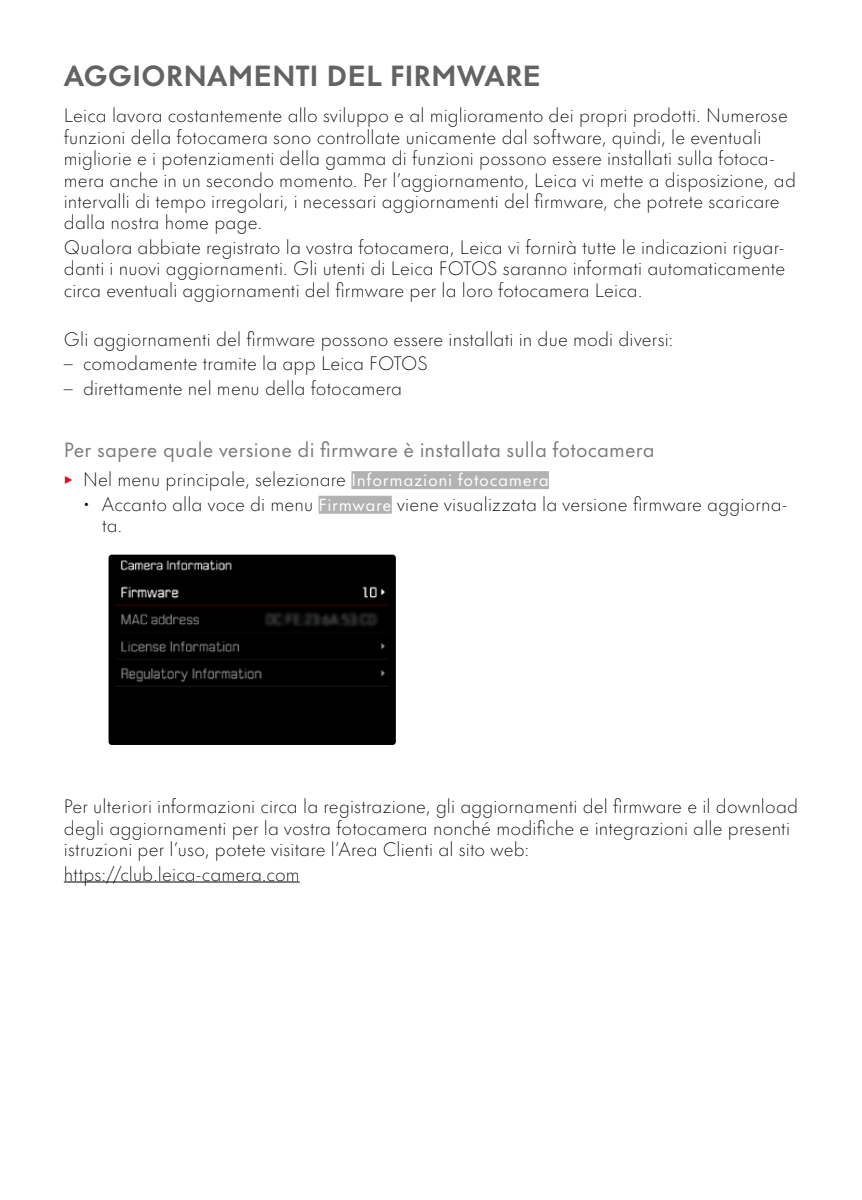
<style>
.page{position:relative;width:862px;height:1200px;background:#fff}
.page>*{position:absolute;margin:0;border:0;box-sizing:border-box;transform-origin:0 0}
.Heading____Chapter{font:700 27px "Futura Nowfor Leica Text";letter-spacing:-.005em;color:#646363}
.Text____Um_zu_zum_XXX{font:19.12px "Futura Nowfor Leica Text";letter-spacing:.005em;color:#7c7b7b}
.Text____Body_Text{font:300 18px/21.4px "Futura Nowfor Leica Text";letter-spacing:.01em;color:#000}
.s1{font-family:"Corporate S";color:#e3051b}
.s2{font-weight:400;font-size:16.2px;color:#fff}
</style>
<div class="page">
<div style="left:351px;top:471px;width:197px;height:18px;background:#b3b2b2"></div>
<div style="left:318px;top:495px;width:73px;height:18px;background:#b3b2b2"></div>
<hr style="left:64px;top:881px;width:235px;height:1px;background:#000">
<img style="left:108px;top:554px;width:287px;height:190px">
<p class="Heading____Chapter" style="left:64px;top:53px;width:479px">AGGIORNAMENTI DEL FIRMWARE</p>
<p class="Text____Body_Text" style="left:64px;top:104px;width:733px">Leica lavora costantemente allo sviluppo e al miglioramento dei propri prodotti. Numerose funzioni della fotocamera sono controllate unicamente dal software, quindi, le eventuali migliorie e i potenziamenti della gamma di funzioni possono essere installati sulla fotoca&shy;mera anche in un secondo momento. Per l’aggiornamento, Leica vi mette a disposizione, ad intervalli di tempo irregolari, i necessari aggiornamenti del firmware, che potrete scaricare dalla nostra home page.</p>
<p class="Text____Body_Text" style="left:64px;top:235px;width:722px;text-align:justify">Qualora abbiate registrato la vostra fotocamera, Leica vi fornirà tutte le indicazioni riguar&shy;danti i nuovi aggiornamenti. Gli utenti di Leica FOTOS saranno informati automaticamente circa eventuali aggiornamenti del firmware per la loro fotocamera Leica.</p>
<p class="Text____Body_Text" style="left:64px;top:327px;width:610px">Gli aggiornamenti del firmware possono essere installati in due modi diversi:</p>
<p class="Text____Body_Text" style="left:64px;top:352px;width:365px">– comodamente tramite la app Leica FOTOS</p>
<p class="Text____Body_Text" style="left:64px;top:376px;width:339px">– direttamente nel menu della fotocamera</p>
<p class="Text____Um_zu_zum_XXX" style="left:64px;top:434px;width:592px">Per sapere quale versione di firmware è installata sulla fotocamera</p>
<p class="Text____Body_Text" style="left:64px;top:468px;width:486px"><span class="s1">▸</span> Nel menu principale, selezionare <span class="s2">Informazioni fotocamera</span></p>
<p class="Text____Body_Text" style="left:102px;top:492px;width:686px;text-indent:-19px">• Accanto alla voce di menu <span class="s2">Firmware</span> viene visualizzata la versione firmware aggiorna&shy;ta.</p>
<p class="Text____Body_Text" style="left:64px;top:794px;width:735px">Per ulteriori informazioni circa la registrazione, gli aggiornamenti del firmware e il download degli aggiornamenti per la vostra fotocamera nonché modifiche e integrazioni alle presenti istruzioni per l’uso, potete visitare l’Area Clienti al sito web:</p>
<p class="Text____Body_Text" style="left:64px;top:862px;width:237px">https://club.leica-camera.com</p>
</div>
